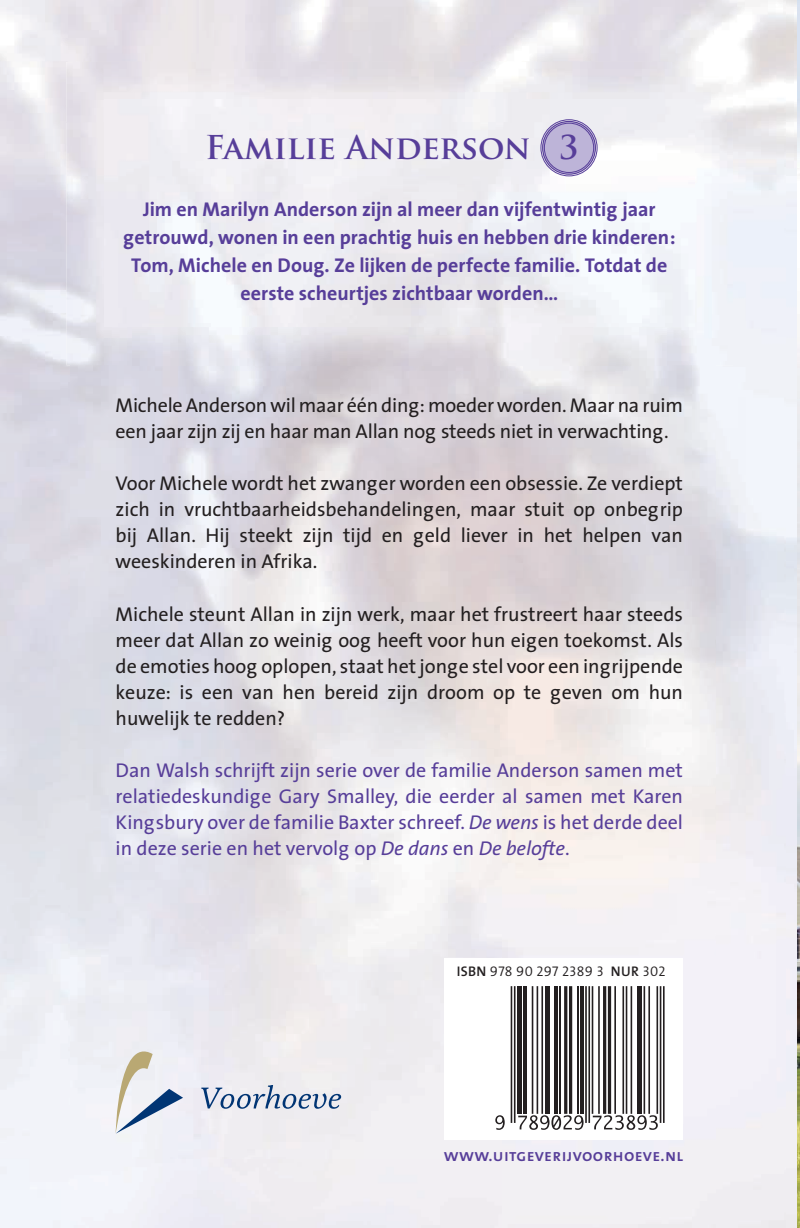
<style>
.page{position:relative;width:800px;height:1228px;background:#fff}
.page>*{position:absolute;margin:0;border:0;box-sizing:border-box;transform-origin:0 0}
.t1{font:700 32px "Trajan Pro";color:#573e99}
.t2{font:20px/26px "Thesis Sans";letter-spacing:-.01em;color:#231f20;text-align:justify}
.t3{font:20px/26px "Thesis Sans";color:#573e99;text-align:justify}
.t4{font:700 20px/28px "Thesis Sans";color:#573e99;text-align:center}
.t5{font:17.2px "The Mix Semi Bold Caps";letter-spacing:.02em;color:#573e99}
.t6{font:14px "The Mix Semi Light Caps";letter-spacing:.02em;color:#231f20}
.s1{font-style:italic}
.s2{font-family:"The Mix Semi Bold Caps"}
</style>
<div class="page">
<img style="left:786px;top:0;width:13px;height:1227px">
<img style="left:71px;top:365px;width:644px;height:862px">
<img style="left:66px;top:122px;width:66px;height:243px">
<img style="left:104px;top:100px;width:590px;height:227px">
<div style="left:542px;top:121px;width:53px;height:53px;background:#bdb4d8;border-radius:50%"></div>
<div style="left:540px;top:119px;width:57px;height:57px;border:1px solid #573e99;border-radius:50%"></div>
<div style="left:542px;top:121px;width:53px;height:54px;border:1px solid #573e99;border-radius:50%"></div>
<div style="left:544px;top:123px;width:49px;height:50px;border:1px solid #573e99;border-radius:50%"></div>
<svg style="left:116px;top:1043px;width:67px;height:90px"></svg>
<svg style="left:201px;top:1084px;width:140px;height:24px;background:#bbc5d5"></svg>
<div style="left:444px;top:957px;width:238px;height:182px;background:#fff"></div>
<hr style="left:513px;top:985px;width:2px;height:137px;background:#231f20">
<hr style="left:510px;top:985px;width:2px;height:137px;background:#231f20">
<div style="left:517px;top:985px;width:5px;height:128px;background:#231f20"></div>
<hr style="left:523px;top:985px;width:3px;height:128px;background:#231f20">
<hr style="left:541px;top:985px;width:2px;height:128px;background:#231f20">
<hr style="left:536px;top:985px;width:2px;height:128px;background:#231f20">
<hr style="left:531px;top:985px;width:2px;height:128px;background:#231f20">
<div style="left:544px;top:985px;width:5px;height:128px;background:#231f20"></div>
<hr style="left:554px;top:985px;width:3px;height:128px;background:#231f20">
<hr style="left:559px;top:985px;width:1px;height:128px;background:#231f20">
<svg style="left:569px;top:986px;width:3px;height:127px"></svg>
<hr style="left:564px;top:985px;width:3px;height:128px;background:#231f20">
<hr style="left:577px;top:985px;width:1px;height:128px;background:#231f20">
<hr style="left:580px;top:985px;width:3px;height:128px;background:#231f20">
<hr style="left:598px;top:985px;width:1px;height:128px;background:#231f20">
<hr style="left:591px;top:985px;width:2px;height:128px;background:#231f20">
<hr style="left:588px;top:985px;width:2px;height:137px;background:#231f20">
<hr style="left:585px;top:985px;width:1px;height:137px;background:#231f20">
<svg style="left:607px;top:986px;width:4px;height:127px"></svg>
<hr style="left:603px;top:985px;width:3px;height:128px;background:#231f20">
<hr style="left:630px;top:985px;width:2px;height:128px;background:#231f20">
<hr style="left:625px;top:985px;width:2px;height:128px;background:#231f20">
<hr style="left:622px;top:985px;width:2px;height:128px;background:#231f20">
<hr style="left:614px;top:985px;width:1px;height:128px;background:#231f20">
<hr style="left:637px;top:985px;width:4px;height:128px;background:#231f20">
<hr style="left:662px;top:985px;width:2px;height:137px;background:#231f20">
<hr style="left:659px;top:985px;width:2px;height:137px;background:#231f20">
<hr style="left:656px;top:985px;width:2px;height:128px;background:#231f20">
<hr style="left:648px;top:985px;width:1px;height:128px;background:#231f20">
<hr style="left:643px;top:985px;width:2px;height:128px;background:#231f20">
<svg style="left:495px;top:1115px;width:9px;height:14px"></svg>
<svg style="left:518px;top:1115px;width:65px;height:14px"></svg>
<svg style="left:592px;top:1115px;width:65px;height:14px"></svg>
<h1 class="t1" style="left:205px;top:128px;width:327px">Familie Anderson</h1>
<h1 class="t1" style="left:559px;top:128px;width:21px">3</h1>
<p class="t4" style="left:123px;top:195px;width:553px">Jim en Marilyn Anderson zijn al meer dan vijfentwintig jaar getrouwd, wonen in een prachtig huis en hebben drie kinderen:<br>Tom, Michele en Doug. Ze lijken de perfecte familie. Totdat de eerste scheurtjes zichtbaar worden…</p>
<p class="t2" style="left:116px;top:392px;width:568px">Michele Anderson wil maar één ding: moeder worden. Maar na ruim een jaar zijn zij en haar man Allan nog steeds niet in verwachting.</p>
<p class="t2" style="left:116px;top:470px;width:568px">Voor Michele wordt het zwanger worden een obsessie. Ze verdiept zich in vruchtbaarheidsbehandelingen, maar stuit op onbegrip bij Allan. Hij steekt zijn tijd en geld liever in het helpen van weeskinderen in Afrika.</p>
<p class="t2" style="left:116px;top:600px;width:568px">Michele steunt Allan in zijn werk, maar het frustreert haar steeds meer dat Allan zo weinig oog heeft voor hun eigen toekomst. Als de emoties hoog oplopen, staat het jonge stel voor een ingrijpende keuze: is een van hen bereid zijn droom op te geven om hun huwelijk te redden?</p>
<p class="t3" style="left:116px;top:756px;width:568px">Dan Walsh schrijft zijn serie over de familie Anderson samen met relatiedeskundige Gary Smalley, die eerder al samen met Karen Kingsbury over de familie Baxter schreef. <span class="s1">De wens</span> is het derde deel in deze serie en het vervolg op <span class="s1">De dans</span> en <span class="s1">De belofte</span>.</p>
<p class="t6" style="left:456px;top:959px;width:210px"><span class="s2">ISBN</span> 978 90 297 2389 3 <span class="s2">NUR</span> 302</p>
<p class="t5" style="left:444px;top:1140px;width:241px">www.uitgeverijvoorhoeve.nl</p>
</div>
